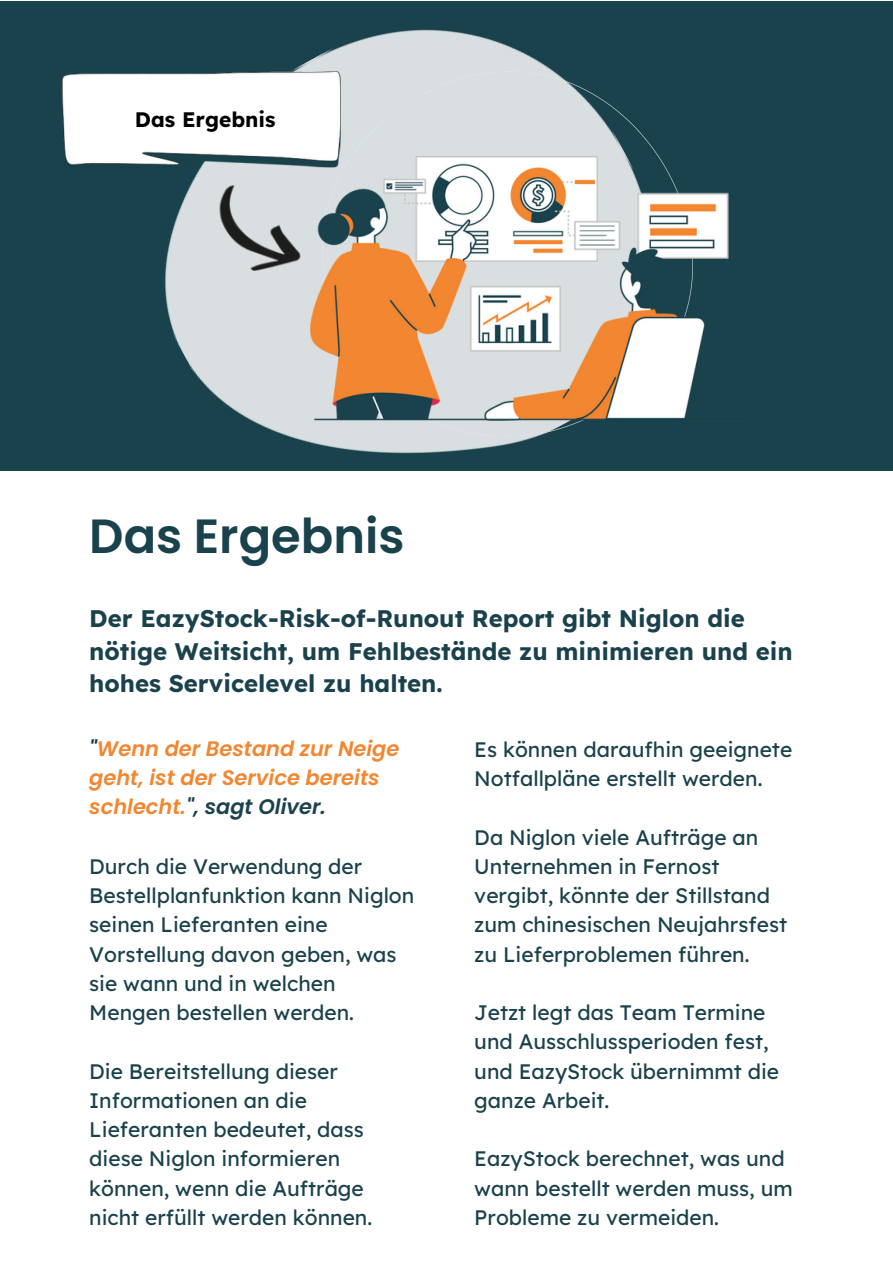
<style>
.page{position:relative;width:893px;height:1264px;background:#fff}
.page>*{position:absolute;margin:0;border:0;box-sizing:border-box;transform-origin:0 0}
.t1{font:600 48px "Poppins";color:#1a424c}
.t2{font:700 24px/32.5px "Lexend";color:#1a424c}
.t3{font:21px/29.2px "Lexend";color:#1a424c}
.t4{font:italic 600 21px/29.2px "Poppins";color:#f38630}
.t5{font:700 21px "Lexend";color:#000}
.s1{color:#1a424c}
</style>
<div class="page">
<div style="left:0;top:1px;width:892px;height:469px;background:#1a424c"></div>
<img style="left:89px;top:29px;width:635px;height:442px">
<img style="left:63px;top:72px;width:259px;height:98px">
<img style="left:322px;top:72px;width:370px;height:364px">
<img style="left:310px;top:157px;width:419px;height:263px">
<img style="left:196px;top:183px;width:115px;height:105px">
<p class="t5" style="left:135px;top:106px;width:142px">Das Ergebnis</p>
<p class="t1" style="left:89px;top:502px;width:317px">Das Ergebnis</p>
<p class="t2" style="left:89px;top:602px;width:704px">Der EazyStock-Risk-of-Runout Report gibt Niglon die nötige Weitsicht, um Fehlbestände zu minimieren und ein hohes Servicelevel zu halten.</p>
<p class="t4" style="left:89px;top:733px;width:311px"><span class="s1">"</span>Wenn der Bestand zur Neige geht, ist der Service bereits schlecht.<span class="s1">", sagt Oliver.</span></p>
<p class="t3" style="left:89px;top:851px;width:326px">Durch die Verwendung der<br>Bestellplanfunktion kann Niglon seinen Lieferanten eine<br>Vorstellung davon geben, was sie wann und in welchen<br>Mengen bestellen werden.</p>
<p class="t3" style="left:89px;top:1056px;width:284px">Die Bereitstellung dieser<br>Informationen an die<br>Lieferanten bedeutet, dass diese Niglon informieren können, wenn die Aufträge nicht erfüllt werden können.</p>
<p class="t3" style="left:474px;top:734px;width:319px">Es können daraufhin geeignete<br>Notfallpläne erstellt werden.</p>
<p class="t3" style="left:474px;top:822px;width:314px">Da Niglon viele Aufträge an<br>Unternehmen in Fernost vergibt, könnte der Stillstand zum chinesischen Neujahrsfest zu Lieferproblemen führen.</p>
<p class="t3" style="left:474px;top:997px;width:306px">Jetzt legt das Team Termine und Ausschlussperioden fest, und EazyStock übernimmt die ganze Arbeit.</p>
<p class="t3" style="left:474px;top:1143px;width:320px">EazyStock berechnet, was und wann bestellt werden muss, um<br>Probleme zu vermeiden.</p>
</div>
